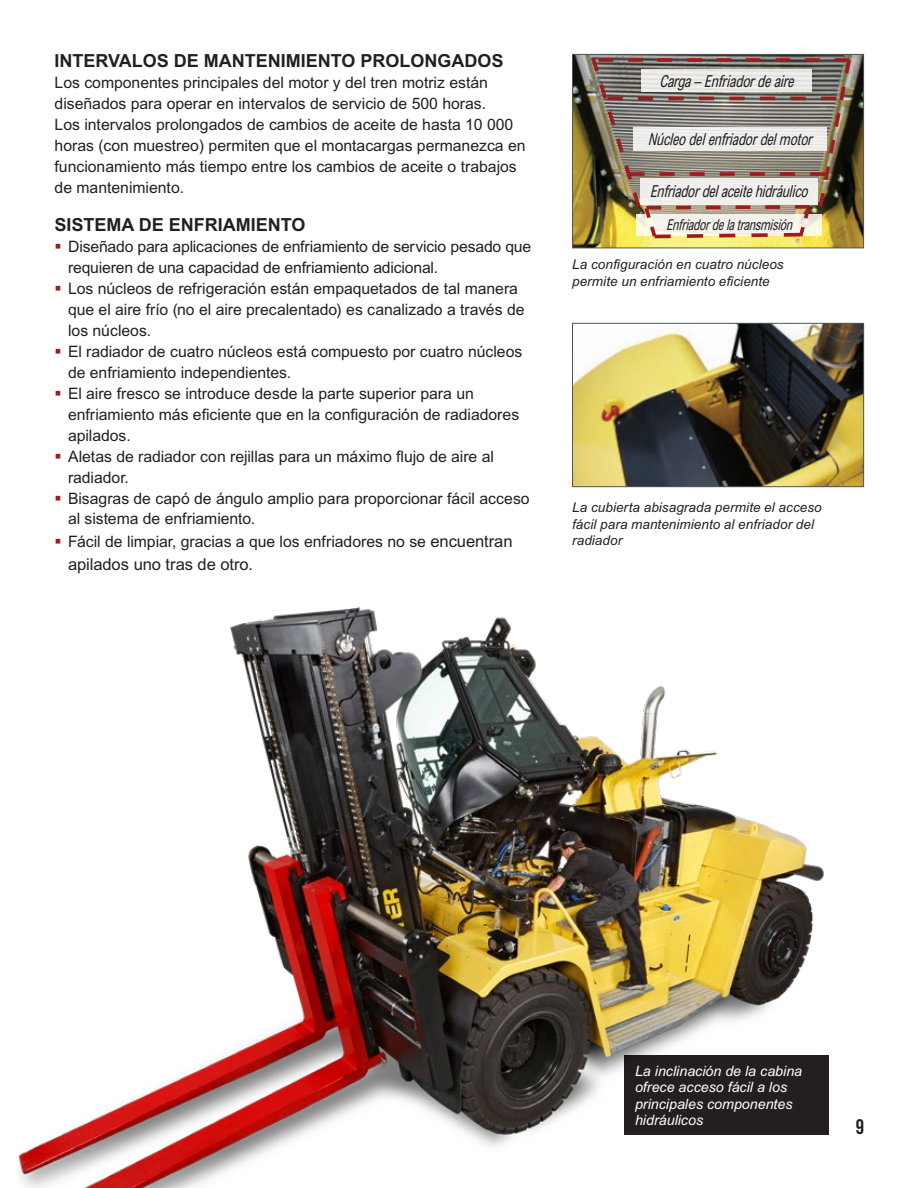
<style>
.page{position:relative;width:918px;height:1188px;background:#fff}
.page>*{position:absolute;margin:0;border:0;box-sizing:border-box;transform-origin:0 0}
.t1{font:21px "Bebas Neue";color:#231f20}
.t2{font:700 18px "Arial MT Std";color:#231f20}
.t3{font:italic condensed 16.5px "Arial MT Std";color:#231f20;scale:.85 1}
.t4{font:16.5px "Arial MT Std";letter-spacing:-.005em;color:#231f20}
.t5{font:italic condensed 16.5px "Arial MT Std";color:#231f20;scale:.86 1}
.t6{font:15.75px/21px "Arial MT Std";color:#231f20}
.t7{font:italic condensed 15px "Arial MT Std";color:#231f20;scale:.83 1}
.t8{font:italic 14.25px/16.5px "Arial MT Std";color:#fff}
.t9{font:italic 13.5px/16.5px "Arial MT Std";letter-spacing:.005em;color:#231f20}
.s1{font-size:16.5px}
</style>
<div class="page">
<img style="left:574px;top:325px;width:288px;height:160px">
<div style="left:572px;top:323px;width:292px;height:164px;border:1px solid #4d5758"></div>
<img style="left:574px;top:56px;width:288px;height:190px">
<div style="left:572px;top:54px;width:292px;height:194px;border:1px solid #4d5758"></div>
<img style="left:588px;top:53px;width:265px;height:188px">
<img style="left:18px;top:607px;width:811px;height:581px">
<p class="t2" style="left:55px;top:50px;width:451px">INTERVALOS DE MANTENIMIENTO PROLONGADOS</p>
<p class="t6" style="left:55px;top:72px;width:472px">Los componentes principales del motor y del tren motriz están diseñados para operar en intervalos de servicio de 500 horas.<br>Los intervalos prolongados de cambios de aceite de hasta 10 000 horas (con muestreo) permiten que el montacargas permanezca en funcionamiento más tiempo entre los cambios de aceite o trabajos de mantenimiento.</p>
<p class="t2" style="left:55px;top:214px;width:253px">SISTEMA DE ENFRIAMIENTO</p>
<p class="t6" style="left:68px;top:235px;width:465px">Diseñado para aplicaciones de enfriamiento de servicio pesado que requieren de una capacidad de enfriamiento adicional.<br>Los núcleos de refrigeración están empaquetados de tal manera que el aire frío (no el aire precalentado) es canalizado a través de los núcleos.<br>El radiador de cuatro núcleos está compuesto por cuatro núcleos de enfriamiento independientes.<br>El aire fresco se introduce desde la parte superior para un enfriamiento más eficiente que en la configuración de radiadores apilados.<br>Aletas de radiador con rejillas para un máximo flujo de aire al radiador.<br>Bisagras de capó de ángulo amplio para proporcionar fácil acceso al sistema de enfriamiento.</p>
<p class="t6" style="left:68px;top:531px;width:446px">Fácil de limpiar, gracias a que los enfriadores no se <span class="s1">encuentran</span></p>
<p class="t4" style="left:68px;top:554px;width:186px">apilados uno tras de otro.</p>
<p class="t5" style="left:659px;top:71px;width:163px">Carga–Enfriadordeaire</p>
<p class="t3" style="left:648px;top:130px;width:200px">Núcleodelenfriadordelmotor</p>
<p class="t3" style="left:650px;top:181px;width:192px">Enfriadordelaceitehidráulico</p>
<p class="t7" style="left:666px;top:216px;width:158px">Enfriadordelatransmisión</p>
<p class="t9" style="left:572px;top:256px;width:213px">La configuración en cuatro núcleos permite un enfriamiento eficiente</p>
<p class="t9" style="left:572px;top:499px;width:251px">La cubierta abisagrada permite el acceso fácil para mantenimiento al enfriador del radiador</p>
<p class="t8" style="left:635px;top:1062px;width:169px">La inclinación de la cabina ofrece acceso fácil a los principales componentes hidráulicos</p>
<h1 class="t1" style="left:856px;top:1115px;width:10px">9</h1>
</div>
